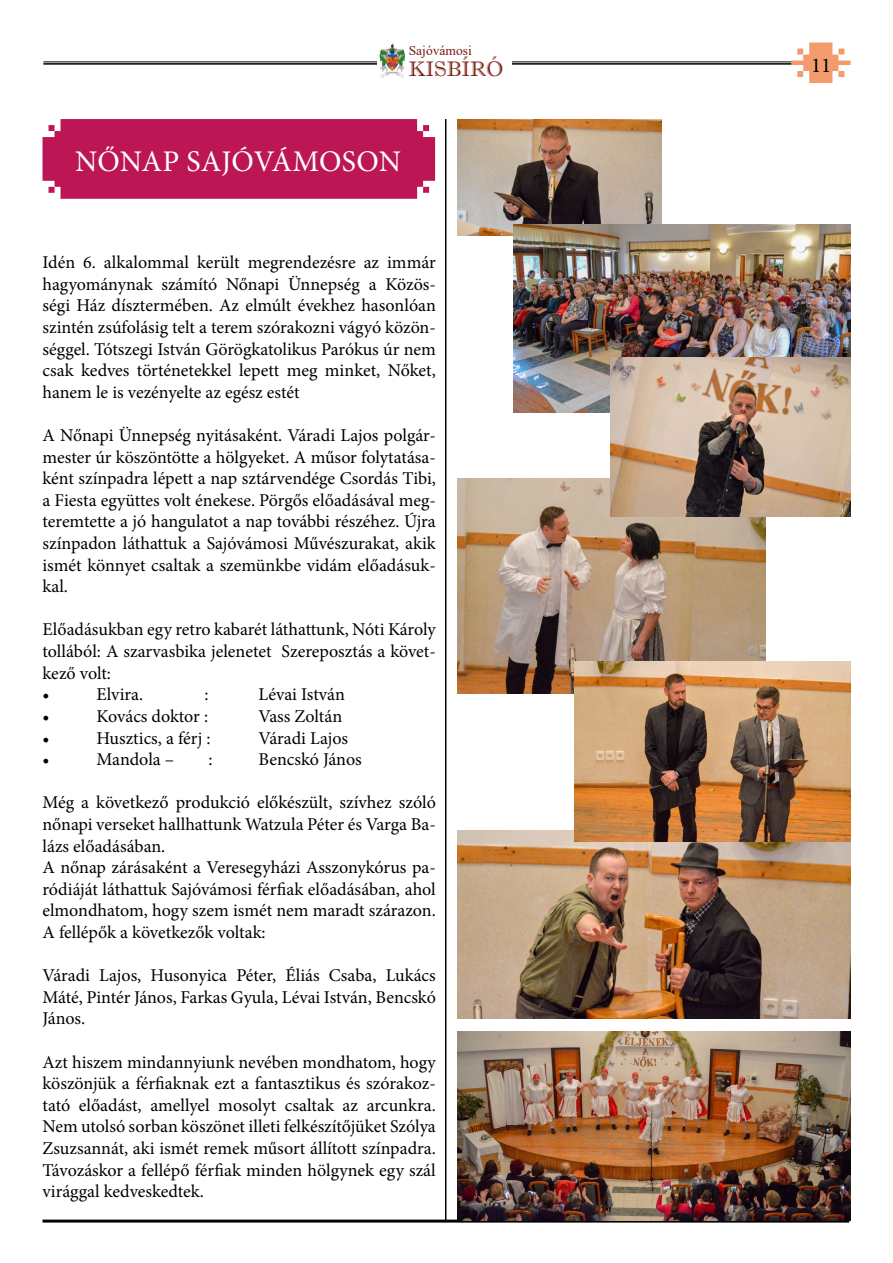
<style>
.page{position:relative;width:893px;height:1263px;background:#fff}
.page>*{position:absolute;margin:0;border:0;box-sizing:border-box;transform-origin:0 0}
.t1{font:30px "Minion Pro";color:#fff}
.t2{font:21px "Imprint MT Shadow";color:#781a0d}
.t3{font:21px "Minion Pro";color:#000}
.t4{font:18px/21.6px "Minion Pro";color:#000;text-align:justify}
.t5{font:13.5px "Times New Roman";color:#781a0d}
</style>
<div class="page">
<hr style="left:43px;top:62px;width:807px;height:1px;background:#000">
<hr style="left:43px;top:63px;width:807px;height:2px;background:#000">
<svg style="left:791px;top:43px;width:59px;height:40px"></svg>
<hr style="left:43px;top:1219px;width:806px;height:3px;background:#000">
<div style="left:405px;top:43px;width:106px;height:36px;background:#fff"></div>
<img style="left:378px;top:43px;width:27px;height:35px">
<hr style="left:445px;top:119px;width:1px;height:1101px;background:#000">
<div style="left:43px;top:119px;width:392px;height:80px;background:#bc1654"></div>
<img style="left:457px;top:1031px;width:393px;height:189px">
<img style="left:457px;top:119px;width:204px;height:117px">
<img style="left:513px;top:224px;width:337px;height:188px">
<img style="left:457px;top:478px;width:308px;height:215px">
<img style="left:457px;top:830px;width:393px;height:188px">
<img style="left:610px;top:357px;width:240px;height:160px">
<img style="left:574px;top:661px;width:276px;height:181px">
<p class="t5" style="left:409px;top:41px;width:65px">Sajóvámosi</p>
<p class="t2" style="left:409px;top:56px;width:96px">KISBÍRÓ</p>
<h1 class="t1" style="left:75px;top:141px;width:327px">NŐNAP SAJÓVÁMOSON</h1>
<p class="t4" style="left:43px;top:252px;width:395px">Idén 6. alkalommal került megrendezésre az immár hagyománynak számító Nőnapi Ünnepség a Közös&shy;ségi Ház dísztermében. Az elmúlt évekhez hasonlóan szintén zsúfolásig telt a terem szórakozni vágyó közön&shy;séggel. Tótszegi István Görögkatolikus Parókus úr nem csak kedves történetekkel lepett meg minket, Nőket, hanem le is vezényelte az egész estét</p>
<p class="t4" style="left:43px;top:425px;width:395px">A Nőnapi Ünnepség nyitásaként. Váradi Lajos polgár&shy;mester úr köszöntötte a hölgyeket. A műsor folytatása&shy;ként színpadra lépett a nap sztárvendége Csordás Tibi, a Fiesta együttes volt énekese. Pörgős előadásával meg&shy;teremtette a jó hangulatot a nap további részéhez. Újra színpadon láthattuk a Sajóvámosi Művészurakat, akik ismét könnyet csaltak a szemünkbe vidám előadásuk&shy;kal.</p>
<p class="t4" style="left:43px;top:619px;width:395px;text-align:left">Előadásukban egy retro kabarét láthattunk, Nóti Károly tollából: A szarvasbika jelenetet Szereposztás a követ&shy;kező volt:<br>•</p>
<p class="t4" style="left:97px;top:684px;width:48px">Elvira.</p>
<p class="t4" style="left:205px;top:684px;width:6px">:</p>
<p class="t4" style="left:259px;top:684px;width:88px">Lévai István</p>
<p class="t4" style="left:43px;top:705px;width:9px">•</p>
<p class="t4" style="left:97px;top:705px;width:113px">Kovács doktor :</p>
<p class="t4" style="left:259px;top:705px;width:85px">Vass Zoltán</p>
<p class="t4" style="left:43px;top:727px;width:9px">•</p>
<p class="t4" style="left:97px;top:727px;width:116px">Husztics, a férj :</p>
<p class="t4" style="left:259px;top:727px;width:91px">Váradi Lajos</p>
<p class="t4" style="left:43px;top:749px;width:9px">•</p>
<p class="t4" style="left:97px;top:749px;width:79px">Mandola –</p>
<p class="t4" style="left:209px;top:749px;width:6px">:</p>
<p class="t4" style="left:259px;top:749px;width:105px">Bencskó János</p>
<p class="t4" style="left:43px;top:792px;width:395px;text-align:left">Még a következő produkció előkészült, szívhez szóló nőnapi verseket hallhattunk Watzula Péter és Varga Ba&shy;lázs előadásában.<br>A nőnap zárásaként a Veresegyházi Asszonykórus pa&shy;ródiáját láthattuk Sajóvámosi férfiak előadásában, ahol elmondhatom, hogy szem ismét nem maradt szárazon.<br>A fellépők a következők voltak:</p>
<p class="t4" style="left:43px;top:965px;width:395px">Váradi Lajos, Husonyica Péter, Éliás Csaba, Lukács Máté, Pintér János, Farkas Gyula, Lévai István, Bencskó János.</p>
<p class="t4" style="left:43px;top:1051px;width:395px">Azt hiszem mindannyiunk nevében mondhatom, hogy köszönjük a férfiaknak ezt a fantasztikus és szórakoz&shy;tató előadást, amellyel mosolyt csaltak az arcunkra.<br>Nem utolsó sorban köszönet illeti felkészítőjüket Szólya Zsuzsannát, aki ismét remek műsort állított színpadra.<br>Távozáskor a fellépő férfiak minden hölgynek egy szál virággal kedveskedtek.</p>
<p class="t3" style="left:811px;top:52px;width:22px">11</p>
</div>
